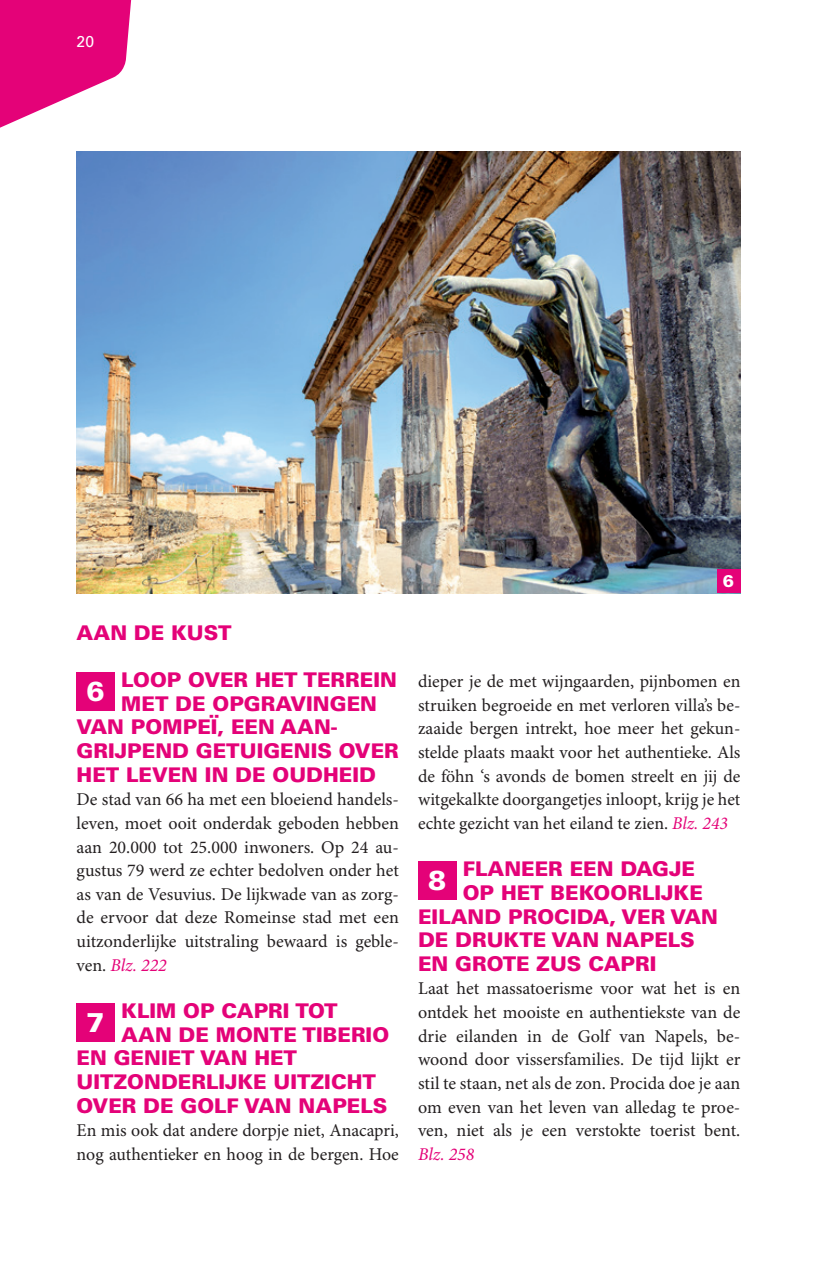
<style>
.page{position:relative;width:817px;height:1276px;background:#fff}
.page>*{position:absolute;margin:0;border:0;box-sizing:border-box;transform-origin:0 0}
.t1{font:900 27.22px "Univers LT Std";color:#fff}
.t2{font:900 20.25px "Univers LT Std";color:#e40278}
.t3{font:18px/23.6px "Minion Pro";color:#231f20;text-align:justify}
.t4{font:italic 18px "Minion Pro";color:#e40278}
.t5{font:900 16.88px "Univers LT Std";color:#fff}
.t6{font:15.75px "Univers LT Std";color:#fff}
.s1{font-style:italic;color:#e40278}
</style>
<div class="page">
<svg style="left:0;top:0;width:132px;height:128px"></svg>
<div style="left:77px;top:672px;width:38px;height:38px;background:#e40278"></div>
<div style="left:77px;top:1003px;width:38px;height:38px;background:#e40278"></div>
<div style="left:418px;top:861px;width:38px;height:38px;background:#e40278"></div>
<img style="left:77px;top:152px;width:663px;height:441px">
<div style="left:716px;top:569px;width:24px;height:24px;background:#e40278"></div>
<p class="t6" style="left:77px;top:32px;width:19px">20</p>
<p class="t2" style="left:77px;top:620px;width:156px">AAN DE KUST</p>
<p class="t2" style="left:121px;top:667px;width:277px">LOOP OVER HET TERREIN</p>
<p class="t2" style="left:121px;top:691px;width:257px">MET DE OPGRAVINGEN</p>
<p class="t2" style="left:77px;top:714px;width:261px">VAN POMPEÏ, EEN AAN-</p>
<p class="t2" style="left:77px;top:738px;width:323px">GRIJPEND GETUIGENIS OVER</p>
<p class="t2" style="left:77px;top:762px;width:301px">HET LEVEN IN DE OUDHEID</p>
<p class="t3" style="left:77px;top:788px;width:324px">De stad van 66 ha met een bloeiend handels&shy;leven, moet ooit onderdak geboden hebben aan 20.000 tot 25.000 inwoners. Op 24 au&shy;gustus 79 werd ze echter bedolven onder het as van de Vesuvius. De lijkwade van as zorg&shy;de ervoor dat deze Romeinse stad met een uitzonderlijke uitstraling bewaard is geble&shy;ven. <span class="s1">Blz. 222</span></p>
<h1 class="t1" style="left:87px;top:674px;width:20px">6</h1>
<p class="t2" style="left:121px;top:998px;width:218px">KLIM OP CAPRI TOT</p>
<p class="t2" style="left:121px;top:1021px;width:269px">AAN DE MONTE TIBERIO</p>
<p class="t2" style="left:77px;top:1045px;width:222px">EN GENIET VAN HET</p>
<p class="t2" style="left:77px;top:1069px;width:301px">UITZONDERLIJKE UITZICHT</p>
<p class="t2" style="left:77px;top:1092px;width:312px">OVER DE GOLF VAN NAPELS</p>
<p class="t3" style="left:77px;top:1119px;width:324px">En mis ook dat andere dorpje niet, Anacapri, nog authentieker en hoog in de bergen. Hoe</p>
<h1 class="t1" style="left:87px;top:1005px;width:20px">7</h1>
<p class="t5" style="left:722px;top:571px;width:13px">6</p>
<p class="t3" style="left:418px;top:670px;width:324px">dieper je de met wijngaarden, pijnbomen en struiken begroeide en met verloren villa’s be&shy;zaaide bergen intrekt, hoe meer het gekun&shy;stelde plaats maakt voor het authentieke. Als de föhn ‘s avonds de bomen streelt en jij de witgekalkte doorgangetjes inloopt, krijg je het echte gezicht van het eiland te zien. <span class="s1">Blz. 243</span></p>
<h1 class="t1" style="left:428px;top:863px;width:20px">8</h1>
<p class="t2" style="left:462px;top:856px;width:234px">FLANEER EEN DAGJE</p>
<p class="t2" style="left:462px;top:880px;width:241px">OP HET BEKOORLIJKE</p>
<p class="t2" style="left:418px;top:903px;width:301px">EILAND PROCIDA, VER VAN</p>
<p class="t2" style="left:418px;top:927px;width:278px">DE DRUKTE VAN NAPELS</p>
<p class="t2" style="left:418px;top:951px;width:240px">EN GROTE ZUS CAPRI</p>
<p class="t3" style="left:418px;top:977px;width:324px">Laat het massatoerisme voor wat het is en ontdek het mooiste en authentiekste van de drie eilanden in de Golf van Napels, be&shy;woond door vissersfamilies. De tijd lijkt er stil te staan, net als de zon. Procida doe je aan om even van het leven van alledag te proe&shy;ven, niet als je een verstokte toerist bent.</p>
<p class="t4" style="left:418px;top:1143px;width:58px">Blz. 258</p>
</div>
